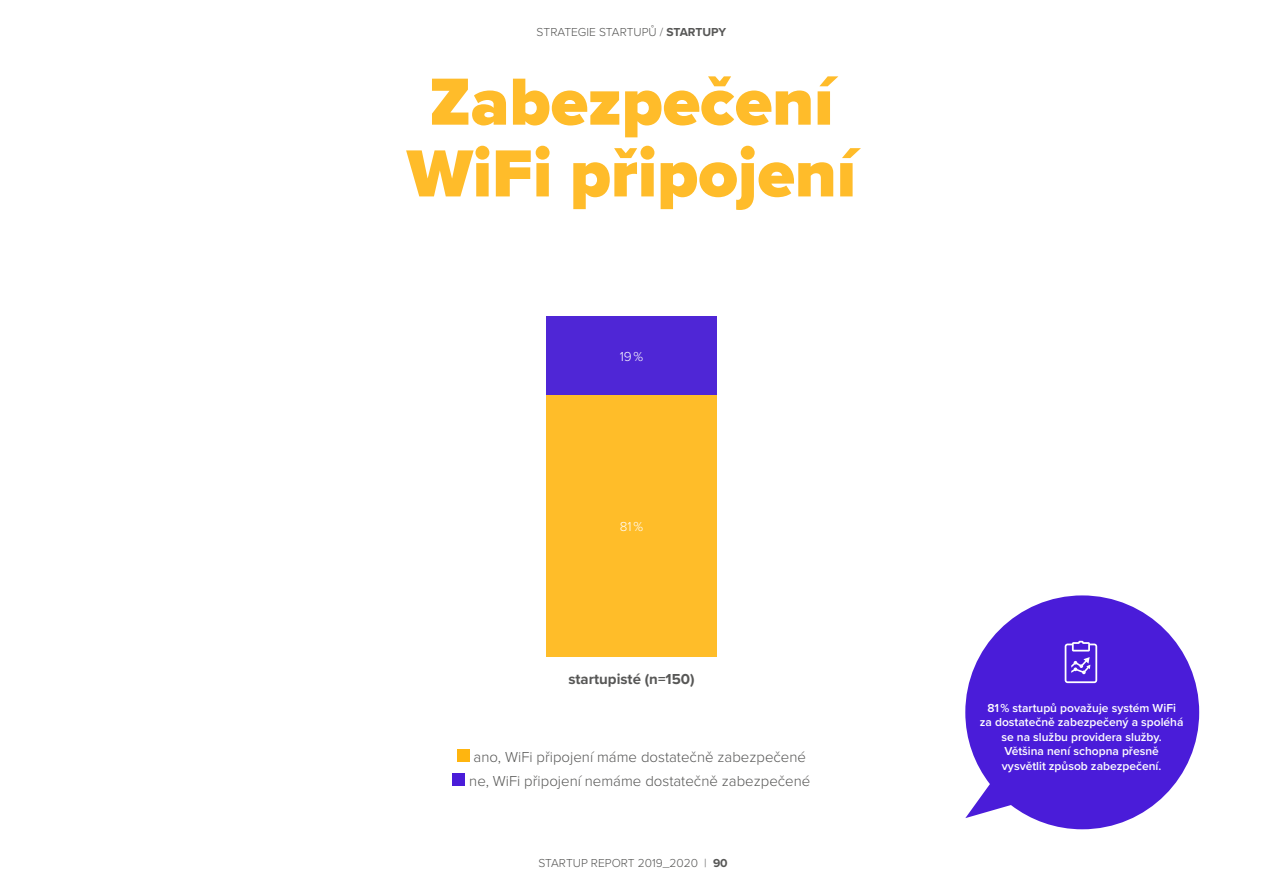
<style>
.page{position:relative;width:1263px;height:893px;background:#fff}
.page>*{position:absolute;margin:0;border:0;box-sizing:border-box;transform-origin:0 0}
.t1{font:900 69px/71.7px "Proxima Nova";color:#ffbc2a;text-align:center}
.t2{font:300 15px/24px "Proxima Nova";color:#575756}
.t3{font:700 15px "Proxima Nova";color:#575756}
.t4{font:300 13.5px "Proxima Nova";color:#fff}
.t5{font:600 12px/14.4px "Proxima Nova";color:#fff;text-align:center}
.t6{font:300 12px "Proxima Nova";color:#575756}
.s1{font-weight:700}
</style>
<div class="page">
<div style="left:457px;top:749px;width:13px;height:13px;background:#ffb50f"></div>
<div style="left:453px;top:773px;width:12px;height:13px;background:#4a1cd9"></div>
<svg style="left:965px;top:595px;width:234px;height:234px;fill:#4a1cd9"></svg>
<svg style="left:1065px;top:641px;width:32px;height:42px"></svg>
<div style="left:546px;top:395px;width:170px;height:262px;background:#ffbd29"></div>
<div style="left:546px;top:317px;width:170px;height:78px;background:#4f26d6"></div>
<p class="t6" style="left:537px;top:23px;width:191px">STRATEGIE STARTUPŮ / <span class="s1">STARTUPY</span></p>
<h1 class="t1" style="left:407px;top:65px;width:451px">Zabezpečení<br>WiFi připojení</h1>
<p class="t4" style="left:620px;top:346px;width:25px">19%</p>
<p class="t4" style="left:620px;top:517px;width:25px">81%</p>
<p class="t3" style="left:568px;top:668px;width:128px">startupisté (n=150)</p>
<p class="t2" style="left:469px;top:744px;width:343px">ano, WiFi připojení máme dostatečně zabezpečené ne, WiFi připojení nemáme dostatečně zabezpečené</p>
<p class="t6" style="left:538px;top:854px;width:191px">STARTUP REPORT 2019_2020 | <span class="s1">90</span></p>
<p class="t5" style="left:980px;top:700px;width:205px">81 % startupů považuje systém WiFi za dostatečně zabezpečený a spoléhá se na službu providera služby.<br>Většina není schopna přesně<br>vysvětlit způsob zabezpečení.</p>
</div>
